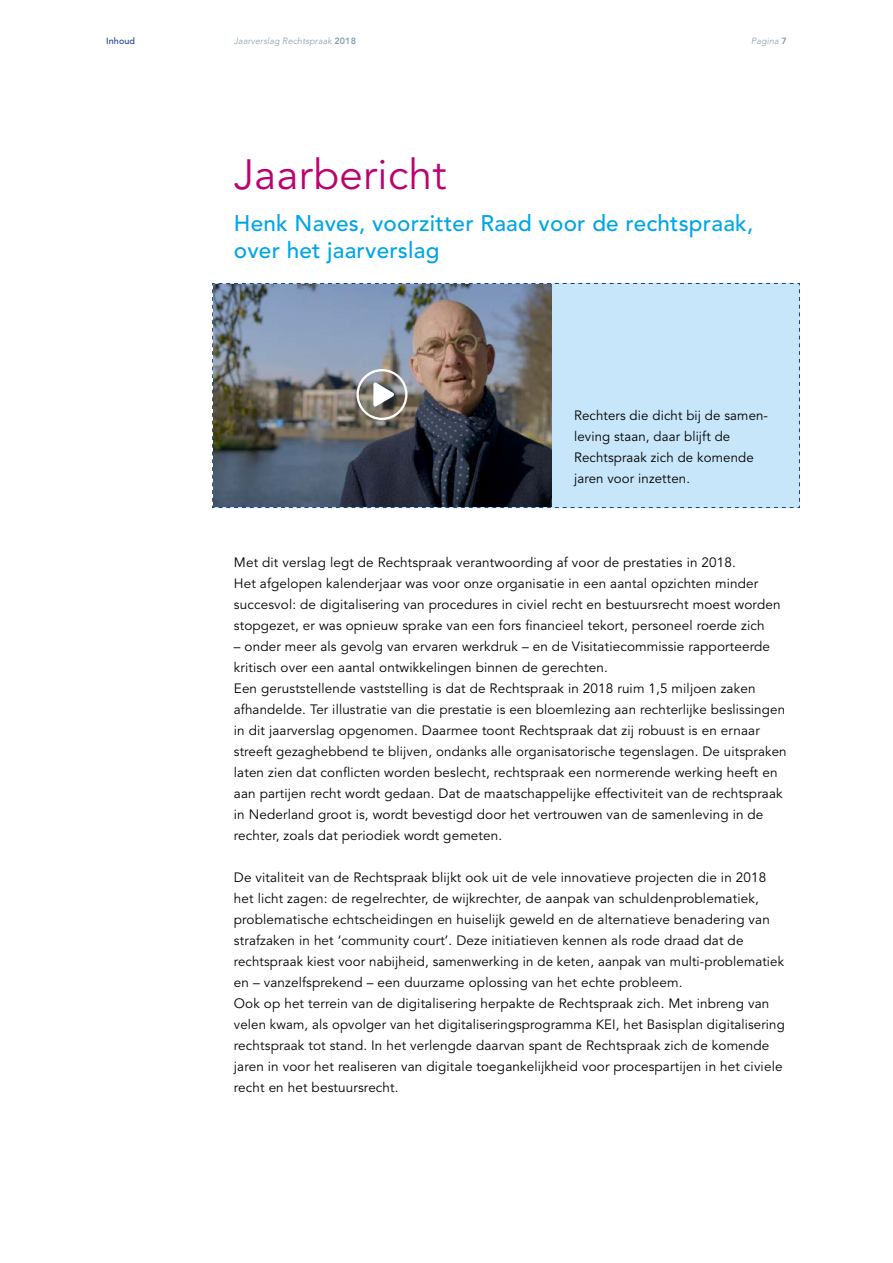
<style>
.page{position:relative;width:893px;height:1263px;background:#fff}
.page>*{position:absolute;margin:0;border:0;box-sizing:border-box;transform-origin:0 0}
._5_JV_KOP_1{font:42px "Avenir";letter-spacing:.01em;color:#bd0071}
._6_JV_KOP_2{font:500 22.5px/27px "Avenir";letter-spacing:.01em;color:#00a4e7}
._0_JV_TEKST{font:13.5px/21px "Avenir";letter-spacing:.01em;color:#000}
.t1{font:italic 300 9px "Avenir";letter-spacing:.01em;color:#849daa}
.t2{font:500 9px "Avenir";letter-spacing:.01em;color:#183c8d}
.s1{font-weight:800;font-style:normal}
</style>
<div class="page">
<img style="left:212px;top:283px;width:588px;height:225px">
<p class="t2" style="left:106px;top:36px;width:30px">Inhoud</p>
<p class="t1" style="left:234px;top:36px;width:124px">Jaarverslag Rechtspraak <span class="s1">2018</span></p>
<p class="t1" style="left:751px;top:36px;width:37px">Pagina <span class="s1">7</span></p>
<h1 class="_5_JV_KOP_1" style="left:234px;top:150px;width:214px">Jaarbericht</h1>
<h2 class="_6_JV_KOP_2" style="left:234px;top:210px;width:521px">Henk Naves, voorzitter Raad voor de rechtspraak, over het jaarverslag</h2>
<p class="_0_JV_TEKST" style="left:574px;top:405px;width:194px">Rechters die dicht bij de samen&shy;leving staan, daar blijft de<br>Rechtspraak zich de komende jaren voor inzetten.</p>
<p class="_0_JV_TEKST" style="left:234px;top:552px;width:548px">Met dit verslag legt de Rechtspraak verantwoording af voor de prestaties in 2018.<br>Het afgelopen kalenderjaar was voor onze organisatie in een aantal opzichten minder succesvol: de digitalisering van procedures in civiel recht en bestuursrecht moest worden stopgezet, er was opnieuw sprake van een fors financieel tekort, personeel roerde zich</p>
<p class="_0_JV_TEKST" style="left:234px;top:636px;width:538px">– onder meer als gevolg van ervaren werkdruk – en de Visitatiecommissie rapporteerde kritisch over een aantal ontwikkelingen binnen de gerechten.</p>
<p class="_0_JV_TEKST" style="left:234px;top:678px;width:554px">Een geruststellende vaststelling is dat de Rechtspraak in 2018 ruim 1,5 miljoen zaken afhandelde. Ter illustratie van die prestatie is een bloemlezing aan rechterlijke beslissingen in dit jaarverslag opgenomen. Daarmee toont Rechtspraak dat zij robuust is en ernaar streeft gezaghebbend te blijven, ondanks alle organisatorische tegenslagen. De uitspraken laten zien dat conflicten worden beslecht, rechtspraak een normerende werking heeft en aan partijen recht wordt gedaan. Dat de maatschappelijke effectiviteit van de rechtspraak in Nederland groot is, wordt bevestigd door het vertrouwen van de samenleving in de rechter, zoals dat periodiek wordt gemeten.</p>
<p class="_0_JV_TEKST" style="left:234px;top:867px;width:552px">De vitaliteit van de Rechtspraak blijkt ook uit de vele innovatieve projecten die in 2018 het licht zagen: de regelrechter, de wijkrechter, de aanpak van schuldenproblematiek, problematische echtscheidingen en huiselijk geweld en de alternatieve benadering van strafzaken in het ‘community court’. Deze initiatieven kennen als rode draad dat de rechtspraak kiest voor nabijheid, samenwerking in de keten, aanpak van multi-problematiek en – vanzelfsprekend – een duurzame oplossing van het echte probleem.</p>
<p class="_0_JV_TEKST" style="left:234px;top:993px;width:552px">Ook op het terrein van de digitalisering herpakte de Rechtspraak zich. Met inbreng van velen kwam, als opvolger van het digitaliseringsprogramma KEI, het Basisplan digitalisering rechtspraak tot stand. In het verlengde daarvan spant de Rechtspraak zich de komende jaren in voor het realiseren van digitale toegankelijkheid voor procespartijen in het civiele recht en het bestuursrecht.</p>
</div>
